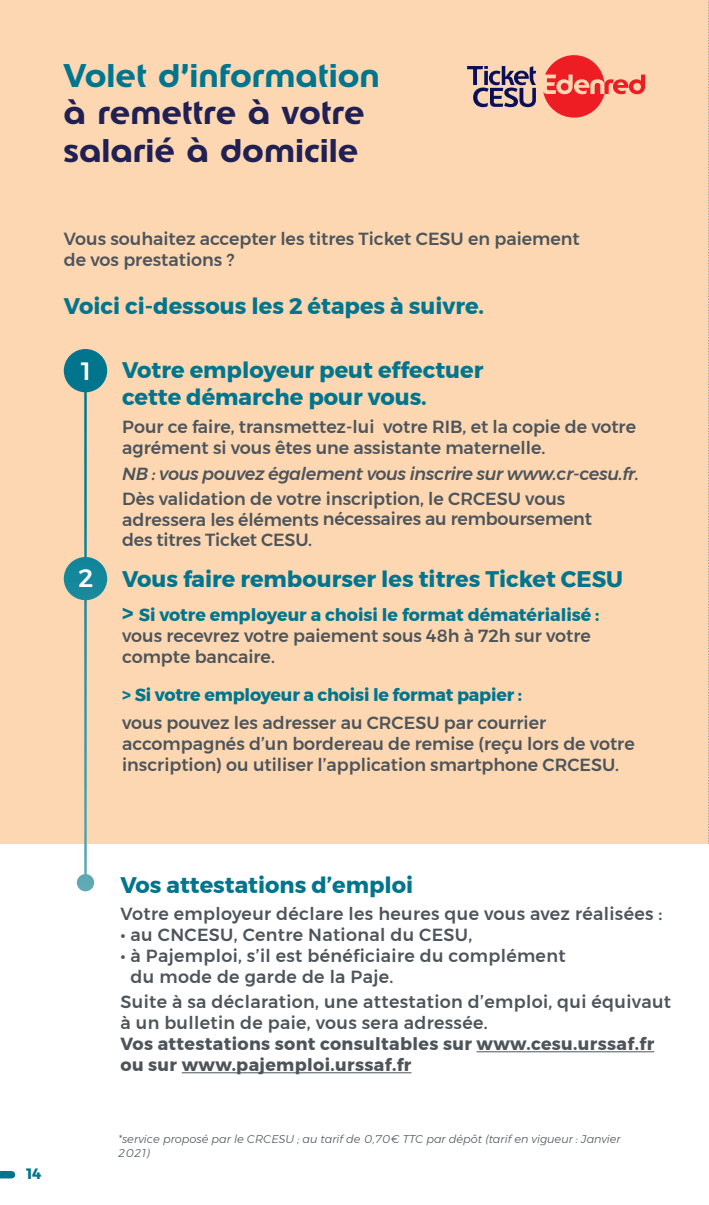
<style>
.page{position:relative;width:709px;height:1205px;background:#fff}
.page>*{position:absolute;margin:0;border:0;box-sizing:border-box;transform-origin:0 0}
.t1{font:700 32.5px/37.5px "Edenred";letter-spacing:.02em;color:#212054}
.t2{font:700 32.5px "Edenred";letter-spacing:.02em;color:#00758d}
.t3{font:500 25px "Montserrat";color:#fff}
.t4{font:700 22.5px/27px "Montserrat";color:#00758d}
.t5{font:500 17.5px/21px "Montserrat";color:#4d545a}
.t6{font:500 17.5px/21px "Montserrat";letter-spacing:.02em;color:#4d545a}
.t7{font:700 17.5px/21px "Montserrat";letter-spacing:.02em;color:#4d545a}
.t8{font:italic 500 17.5px "Montserrat";letter-spacing:-.02em;color:#4d545a}
.t9{font:700 17.5px "Montserrat";letter-spacing:-.01em;color:#00758d}
.t10{font:700 15px "Montserrat";color:#00758d}
.t11{font:italic 300 11.25px/13.5px "Montserrat";color:#4d545a}
.s1{font-weight:700;font-size:22.5px;color:#00758d}
.s2{font-weight:700;color:#00758d}
</style>
<div class="page">
<div style="left:0;top:1171px;width:12px;height:7px;background:#00758d"></div>
<div style="left:0;top:0;width:709px;height:843px;background:#fcd7b2"></div>
<svg style="left:467px;top:66px;width:69px;height:41px"></svg>
<svg style="left:543px;top:1px;width:166px;height:843px"></svg>
<svg style="left:64px;top:349px;width:43px;height:542px"></svg>
<hr style="left:476px;top:1051px;width:178px;height:1px;background:#4d545a">
<hr style="left:182px;top:1072px;width:229px;height:1px;background:#4d545a">
<h1 class="t2" style="left:64px;top:53px;width:317px">Volet d’information</h1>
<h1 class="t1" style="left:64px;top:94px;width:302px">à remettre à votre salarié à domicile</h1>
<p class="t5" style="left:64px;top:228px;width:517px">Vous souhaitez accepter les titres Ticket CESU en paiement de vos prestations ?</p>
<p class="t4" style="left:64px;top:292px;width:422px">Voici ci-dessous les 2 étapes à suivre.</p>
<h2 class="t3" style="left:81px;top:352px;width:11px">1</h2>
<h2 class="t3" style="left:78px;top:559px;width:16px">2</h2>
<p class="t4" style="left:122px;top:356px;width:363px">Votre employeur peut effectuer cette démarche pour vous.</p>
<p class="t5" style="left:122px;top:416px;width:515px">Pour ce faire, transmettez-lui votre RIB, et la copie de votre agrément si vous êtes une assistante maternelle.</p>
<p class="t8" style="left:122px;top:460px;width:518px">NB : vous pouvez également vous inscrire sur www.cr-cesu.fr.</p>
<p class="t5" style="left:122px;top:489px;width:471px;line-height:19.2px">Dès validation de votre inscription, le CRCESU vous adressera les éléments nécessaires au remboursement</p>
<p class="t5" style="left:122px;top:529px;width:191px">des titres Ticket CESU.</p>
<p class="t4" style="left:122px;top:566px;width:502px">Vous faire rembourser les titres Ticket CESU</p>
<p class="t5" style="left:122px;top:604px;width:479px"><span class="s1">&gt;</span> <span class="s2">Si votre employeur a choisi le format dématérialisé : </span>vous recevrez votre paiement sous 48h à 72h sur votre compte bancaire.</p>
<p class="t9" style="left:122px;top:681px;width:401px">&gt; Si votre employeur a choisi le format papier :</p>
<p class="t5" style="left:122px;top:712px;width:514px">vous pouvez les adresser au CRCESU par courrier accompagnés d’un bordereau de remise (reçu lors de votre inscription) ou utiliser l’application smartphone CRCESU.</p>
<p class="t10" style="left:27px;top:1161px;width:17px">14</p>
<p class="t4" style="left:120px;top:871px;width:294px">Vos attestations d’emploi</p>
<p class="t6" style="left:120px;top:903px;width:543px">Votre employeur déclare les heures que vous avez réalisées :</p>
<p class="t6" style="left:120px;top:924px;width:353px">• au CNCESU, Centre National du CESU,</p>
<p class="t6" style="left:131px;top:945px;width:436px;text-indent:-10px">• à Pajemploi, s’il est bénéficiaire du complément du mode de garde de la Paje.</p>
<p class="t6" style="left:120px;top:991px;width:552px">Suite à sa déclaration, une attestation d’emploi, qui équivaut à un bulletin de paie, vous sera adressée.</p>
<p class="t7" style="left:120px;top:1034px;width:535px">Vos attestations sont consultables sur www.cesu.urssaf.fr ou sur www.pajemploi.urssaf.fr</p>
<p class="t11" style="left:118px;top:1132px;width:504px">*service proposé par le CRCESU ; au tarif de 0,70€ TTC par dépôt (tarif en vigueur : Janvier<br>2021)</p>
</div>
